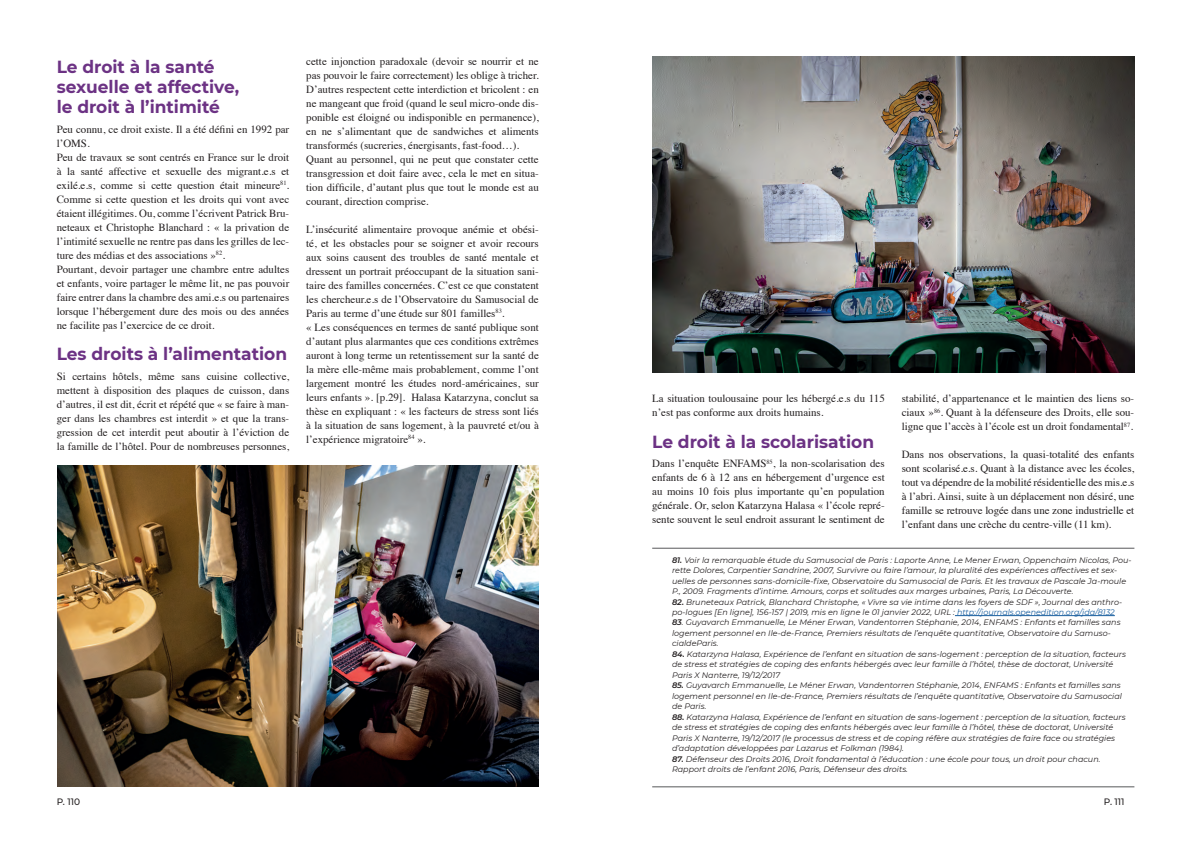
<style>
.page{position:relative;width:1191px;height:842px;background:#fff}
.page>*{position:absolute;margin:0;border:0;box-sizing:border-box;transform-origin:0 0}
.t1{font:700 17.5px/20px "Montserrat";color:#6c3284}
.t2{font:10.9px/14px "Times";color:#231f20}
.t3{font:500 9.3px "Montserrat";color:#231f20}
.t4{font:italic 8px/10.5px "Montserrat";color:#231f20}
.s1{font-weight:600}
.s2{color:#175d9e}
</style>
<div class="page">
<img style="left:652px;top:57px;width:482px;height:316px">
<hr style="left:652px;top:548px;width:482px;height:1px;background:#57585a">
<hr style="left:955px;top:615px;width:159px;height:1px;background:#175d9e">
<hr style="left:652px;top:787px;width:482px;height:1px;background:#57585a">
<img style="left:57px;top:466px;width:481px;height:320px">
<p class="t1" style="left:57px;top:56px;width:184px">Le droit à la santé sexuelle et affective, le droit à l’intimité</p>
<p class="t2" style="left:57px;top:121px;width:234px">Peu connu, ce droit existe. Il a été défini en 1992 par l’OMS.<br>Peu de travaux se sont centrés en France sur le droit à la santé affective et sexuelle des migrant.e.s et exilé.e.s, comme si cette question était mineure<sup>81</sup>.<br>Comme si cette question et les droits qui vont avec étaient illégitimes. Ou, comme l’écrivent Patrick Bru&shy;neteaux et Christophe Blanchard : « la privation de l’intimité sexuelle ne rentre pas dans les grilles de lec&shy;ture des médias et des associations »<sup>82</sup>.<br>Pourtant, devoir partager une chambre entre adultes et enfants, voire partager le même lit, ne pas pouvoir faire entrer dans la chambre des ami.e.s ou partenaires lorsque l’hébergement dure des mois ou des années ne facilite pas l’exercice de ce droit.</p>
<p class="t1" style="left:57px;top:343px;width:232px">Les droits à l’alimentation</p>
<p class="t2" style="left:57px;top:368px;width:234px;text-align:justify">Si certains hôtels, même sans cuisine collective, mettent à disposition des plaques de cuisson, dans d’autres, il est dit, écrit et répété que « se faire à man&shy;ger dans les chambres est interdit » et que la trans&shy;gression de cet interdit peut aboutir à l’éviction de la famille de l’hôtel. Pour de nombreuses personnes,</p>
<p class="t2" style="left:306px;top:53px;width:234px">cette injonction paradoxale (devoir se nourrir et ne pas pouvoir le faire correctement) les oblige à tricher.<br>D’autres respectent cette interdiction et bricolent : en ne mangeant que froid (quand le seul micro-onde dis&shy;ponible est éloigné ou indisponible en permanence), en ne s’alimentant que de sandwiches et aliments transformés (sucreries, énergisants, fast-food…).<br>Quant au personnel, qui ne peut que constater cette transgression et doit faire avec, cela le met en situa&shy;tion difficile, d’autant plus que tout le monde est au courant, direction comprise.</p>
<p class="t2" style="left:306px;top:221px;width:234px">L’insécurité alimentaire provoque anémie et obési&shy;té, et les obstacles pour se soigner et avoir recours aux soins causent des troubles de santé mentale et dressent un portrait préoccupant de la situation sani&shy;taire des familles concernées. C’est ce que constatent les chercheur.e.s de l’Observatoire du Samusocial de Paris au terme d’une étude sur 801 familles<sup>83</sup>.<br>« Les conséquences en termes de santé publique sont d’autant plus alarmantes que ces conditions extrêmes auront à long terme un retentissement sur la santé de la mère elle-même mais probablement, comme l’ont largement montré les études nord-américaines, sur leurs enfants ». [p.29]. Halasa Katarzyna, conclut sa thèse en expliquant : « les facteurs de stress sont liés à la situation de sans logement, à la pauvreté et/ou à l’expérience migratoire<sup>84</sup> ».</p>
<p class="t2" style="left:652px;top:391px;width:234px">La situation toulousaine pour les hébergé.e.s du 115 n’est pas conforme aux droits humains.</p>
<p class="t1" style="left:652px;top:431px;width:223px">Le droit à la scolarisation</p>
<p class="t2" style="left:652px;top:456px;width:234px;text-align:justify">Dans l’enquête ENFAMS<sup>85</sup>, la non-scolarisation des enfants de 6 à 12 ans en hébergement d’urgence est au moins 10 fois plus importante qu’en population générale. Or, selon Katarzyna Halasa « l’école repré&shy;sente souvent le seul endroit assurant le sentiment de</p>
<p class="t2" style="left:901px;top:391px;width:234px;text-align:justify">stabilité, d’appartenance et le maintien des liens so&shy;ciaux »<sup>86</sup>. Quant à la défenseure des Droits, elle sou&shy;ligne que l’accès à l’école est un droit fondamental<sup>87</sup>.</p>
<p class="t2" style="left:901px;top:447px;width:234px;text-align:justify">Dans nos observations, la quasi-totalité des enfants sont scolarisé.e.s. Quant à la distance avec les écoles, tout va dépendre de la mobilité résidentielle des mis.e.s à l’abri. Ainsi, suite à un déplacement non désiré, une famille se retrouve logée dans une zone industrielle et l’enfant dans une crèche du centre-ville (11 km).</p>
<p class="t4" style="left:672px;top:554px;width:461px"><span class="s1">81.</span> Voir la remarquable étude du Samusocial de Paris : Laporte Anne, Le Mener Erwan, Oppenchaim Nicolas, Pou&shy;rette Dolores, Carpentier Sandrine, 2007, Survivre ou faire l’amour, la pluralité des expériences affectives et sex&shy;uelles de personnes sans-domicile-fixe, Observatoire du Samusocial de Paris. Et les travaux de Pascale Ja-moule P., 2009. Fragments d’intime. Amours, corps et solitudes aux marges urbaines, Paris, La Découverte.</p>
<p class="t4" style="left:672px;top:596px;width:451px"><span class="s1">82.</span> Bruneteaux Patrick, Blanchard Christophe, « Vivre sa vie intime dans les foyers de SDF », Journal des anthro&shy;po-logues [En ligne], 156-157 | 2019, mis en ligne le 01 janvier 2022, URL : <span class="s2">http://journals.openedition.org/jda/8132</span></p>
<p class="t4" style="left:672px;top:617px;width:450px"><span class="s1">83</span>. Guyavarch Emmanuelle, Le Méner Erwan, Vandentorren Stéphanie, 2014, ENFAMS : Enfants et familles sans logement personnel en Ile-de-France, Premiers résultats de l’enquête quantitative, Observatoire du Samuso&shy;cialdeParis.</p>
<p class="t4" style="left:672px;top:649px;width:455px"><span class="s1">84.</span> Katarzyna Halasa, Expérience de l’enfant en situation de sans-logement : perception de la situation, facteurs de stress et stratégies de coping des enfants hébergés avec leur famille à l’hôtel, thèse de doctorat, Université<br>Paris X Nanterre, 19/12/2017</p>
<p class="t4" style="left:672px;top:680px;width:451px"><span class="s1">85.</span> Guyavarch Emmanuelle, Le Méner Erwan, Vandentorren Stéphanie, 2014, ENFAMS : Enfants et familles sans logement personnel en Ile-de-France, Premiers résultats de l’enquête quantitative, Observatoire du Samusocial de Paris.</p>
<p class="t4" style="left:672px;top:712px;width:455px"><span class="s1">88.</span> Katarzyna Halasa, Expérience de l’enfant en situation de sans-logement : perception de la situation, facteurs de stress et stratégies de coping des enfants hébergés avec leur famille à l’hôtel, thèse de doctorat, Université Paris X Nanterre, 19/12/2017 (le processus de stress et de coping réfère aux stratégies de faire face ou stratégies d’adaptation développées par Lazarus et Folkman (1984).</p>
<p class="t4" style="left:672px;top:753px;width:430px"><span class="s1">87.</span> Défenseur des Droits 2016, Droit fondamental à l’éducation : une école pour tous, un droit pour chacun.<br>Rapport droits de l’enfant 2016, Paris, Défenseur des droits.</p>
<p class="t3" style="left:57px;top:795px;width:25px">P. 110</p>
<p class="t3" style="left:1103px;top:795px;width:22px">p. 111</p>
</div>
